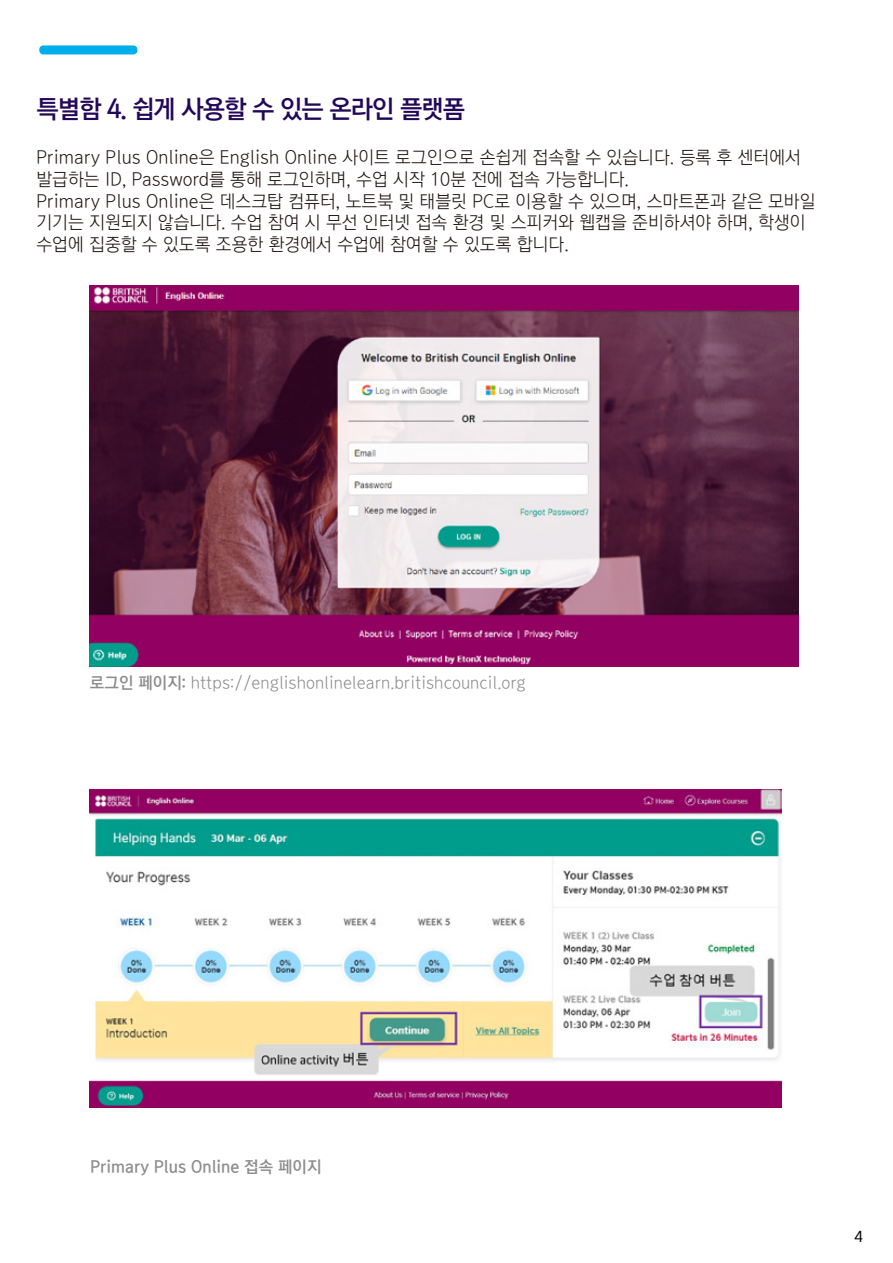
<style>
.page{position:relative;width:893px;height:1263px;background:#fff}
.page>*{position:absolute;margin:0;border:0;box-sizing:border-box;transform-origin:0 0}
.t1{font:25.5px "Korean GD15 R";letter-spacing:-.04em;color:#230859}
.t2{font:18px/21.6px "Korean GD11 R";color:#231815}
.t3{font:16.5px "Korean GD11 R";color:#8d8d8e}
.t4{font:16.5px "Korean GD15 R";color:#8d8d8e}
.t5{font:15px "British Council Sans";color:#000}
.s1{font-family:"Korean GD15 R"}
</style>
<div class="page">
<svg style="left:39px;top:45px;width:99px;height:9px"></svg>
<img style="left:90px;top:285px;width:708px;height:382px">
<img style="left:90px;top:789px;width:692px;height:319px">
<h1 class="t1" style="left:36px;top:95px;width:430px">특별함 4. 쉽게 사용할 수 있는 온라인 플랫폼</h1>
<p class="t2" style="left:36px;top:147px;width:781px">Primary Plus Online은 English Online 사이트 로그인으로 손쉽게 접속할 수 있습니다. 등록 후 센터에서 발급하는 ID, Password를 통해 로그인하며, 수업 시작 10분 전에 접속 가능합니다.<br>Primary Plus Online은 데스크탑 컴퓨터, 노트북 및 태블릿 PC로 이용할 수 있으며, 스마트폰과 같은 모바일 기기는 지원되지 않습니다. 수업 참여 시 무선 인터넷 접속 환경 및 스피커와 웹캡을 준비하셔야 하며, 학생이 수업에 집중할 수 있도록 조용한 환경에서 수업에 참여할 수 있도록 합니다.</p>
<p class="t3" style="left:90px;top:674px;width:437px"><span class="s1">로그인 페이지:</span> https://englishonlinelearn.britishcouncil.org</p>
<p class="t4" style="left:91px;top:1158px;width:233px">Primary Plus Online 접속 페이지</p>
<p class="t5" style="left:854px;top:1224px;width:11px">4</p>
</div>
